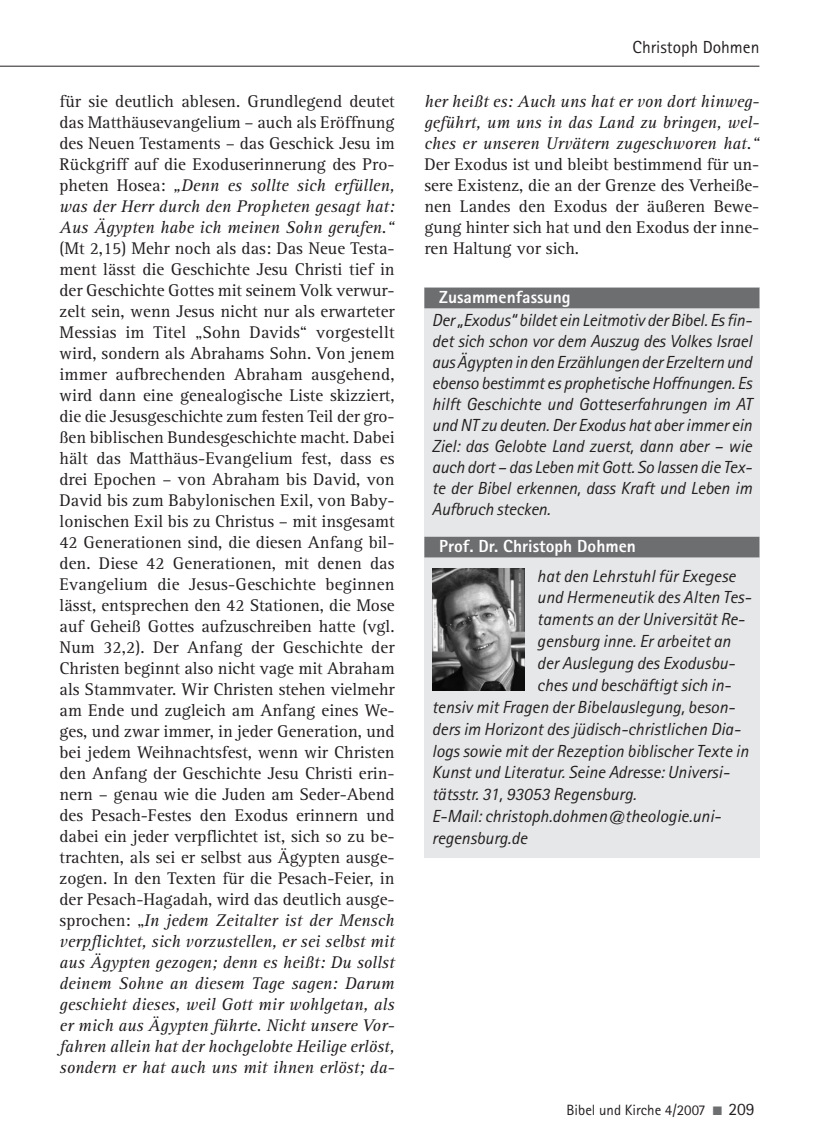
<style>
.page{position:relative;width:819px;height:1141px;background:#fff}
.page>*{position:absolute;margin:0;border:0;box-sizing:border-box;transform-origin:0 0}
.t1{font:17.5px/21px "Rotis Serif";color:#231f20;text-align:justify}
.t2{font:italic 17.5px/21px "Rotis Sans Serif";color:#231f20;text-align:justify}
.t3{font:italic 17.5px/21px "Rotis Serif";color:#231f20;text-align:justify}
.t4{font:800 17.5px "Rotis Sans Serif";color:#fff}
.t5{font:17.5px "Rotis Sans Serif";color:#231f20}
.t6{font:14.88px "Rotis Sans Serif";color:#231f20}
.s1{font-style:italic}
.s2{color:#6d6e70}
.s3{font-size:17.5px}
</style>
<div class="page">
<hr style="left:0;top:66px;width:759px;height:1px;background:#231f20">
<div style="left:424px;top:288px;width:335px;height:570px;background:#e6e7e8"></div>
<div style="left:424px;top:288px;width:335px;height:20px;background:#6d6e70"></div>
<div style="left:424px;top:537px;width:335px;height:20px;background:#6d6e70"></div>
<img style="left:432px;top:568px;width:92px;height:123px">
<p class="t1" style="left:60px;top:92px;width:336px">für sie deutlich ablesen. Grundlegend deutet das Matthäusevangelium – auch als Eröffnung des Neuen Testaments – das Geschick Jesu im Rückgriff auf die Exoduserinnerung des Pro&shy;pheten Hosea: <span class="s1">„Denn es sollte sich erfüllen, was der Herr durch den Propheten gesagt hat:<br>Aus Ägypten habe ich meinen Sohn gerufen.“</span></p>
<p class="t1" style="left:60px;top:239px;width:336px">(Mt 2,15) Mehr noch als das: Das Neue Testa&shy;ment lässt die Geschichte Jesu Christi tief in der Geschichte Gottes mit seinem Volk verwur&shy;zelt sein, wenn Jesus nicht nur als erwarteter Messias im Titel „Sohn Davids“ vorgestellt wird, sondern als Abrahams Sohn. Von jenem immer aufbrechenden Abraham ausgehend, wird dann eine genealogische Liste skizziert, die die Jesusgeschichte zum festen Teil der gro&shy;ßen biblischen Bundesgeschichte macht. Dabei hält das Matthäus-Evangelium fest, dass es drei Epochen – von Abraham bis David, von David bis zum Babylonischen Exil, von Baby&shy;lonischen Exil bis zu Christus – mit insgesamt 42 Generationen sind, die diesen Anfang bil&shy;den. Diese 42 Generationen, mit denen das Evangelium die Jesus-Geschichte beginnen lässt, entsprechen den 42 Stationen, die Mose auf Geheiß Gottes aufzuschreiben hatte (vgl.<br>Num 32,2). Der Anfang der Geschichte der Christen beginnt also nicht vage mit Abraham als Stammvater. Wir Christen stehen vielmehr am Ende und zugleich am Anfang eines We&shy;ges, und zwar immer, in jeder Generation, und bei jedem Weihnachtsfest, wenn wir Christen den Anfang der Geschichte Jesu Christi erin&shy;nern – genau wie die Juden am Seder-Abend des Pesach-Festes den Exodus erinnern und dabei ein jeder verpflichtet ist, sich so zu be&shy;trachten, als sei er selbst aus Ägypten ausge&shy;zogen. In den Texten für die Pesach-Feier, in der Pesach-Hagadah, wird das deutlich ausge&shy;sprochen: „<span class="s1">In jedem Zeitalter ist der Mensch verpflichtet, sich vorzustellen, er sei selbst mit aus Ägypten gezogen; denn es heißt: Du sollst deinem Sohne an diesem Tage sagen: Darum geschieht dieses, weil Gott mir wohlgetan, als er mich aus Ägypten führte. Nicht unsere Vor&shy;fahren allein hat der hochgelobte Heilige erlöst, sondern er hat auch uns mit ihnen erlöst; da-</span></p>
<p class="t5" style="left:632px;top:41px;width:128px">Christoph Dohmen</p>
<p class="t3" style="left:424px;top:92px;width:336px">her heißt es: Auch uns hat er von dort hinweg&shy;geführt, um uns in das Land zu bringen, wel&shy;ches er unseren Urvätern zugeschworen hat.“</p>
<p class="t1" style="left:424px;top:155px;width:336px">Der Exodus ist und bleibt bestimmend für un&shy;sere Existenz, die an der Grenze des Verheiße&shy;nen Landes den Exodus der äußeren Bewe&shy;gung hinter sich hat und den Exodus der inne&shy;ren Haltung vor sich.</p>
<p class="t4" style="left:439px;top:291px;width:133px">Zusammenfassung</p>
<p class="t2" style="left:432px;top:312px;width:322px">Der „Exodus“ bildet ein Leitmotiv der Bibel. Es fin&shy;det sich schon vor dem Auszug des Volkes Israel aus Ägypten in den Erzählungen der Erzeltern und ebenso bestimmt es prophetische Hoffnungen. Es hilft Geschichte und Gotteserfahrungen im AT und NT zu deuten. Der Exodus hat aber immer ein Ziel: das Gelobte Land zuerst, dann aber – wie auch dort – das Leben mit Gott. So lassen die Tex&shy;te der Bibel erkennen, dass Kraft und Leben im Aufbruch stecken.</p>
<p class="t4" style="left:439px;top:540px;width:198px">Prof. Dr. Christoph Dohmen</p>
<p class="t2" style="left:537px;top:567px;width:200px">hat den Lehrstuhl für Exegese</p>
<p class="t2" style="left:537px;top:589px;width:216px">und Hermeneutik des Alten Tes-</p>
<p class="t2" style="left:537px;top:611px;width:209px">taments an der Universität Re-</p>
<p class="t2" style="left:537px;top:633px;width:195px">gensburg inne. Er arbeitet an</p>
<p class="t2" style="left:537px;top:654px;width:200px">der Auslegung des Exodusbu-</p>
<p class="t2" style="left:537px;top:676px;width:196px">ches und beschäftigt sich in-</p>
<p class="t2" style="left:432px;top:698px;width:304px">tensiv mit Fragen der Bibelauslegung, beson-</p>
<p class="t2" style="left:432px;top:720px;width:310px">ders im Horizont des jüdisch-christlichen Dia-</p>
<p class="t2" style="left:432px;top:742px;width:318px">logs sowie mit der Rezeption biblischer Texte in</p>
<p class="t2" style="left:432px;top:764px;width:299px">Kunst und Literatur. Seine Adresse: Universi-</p>
<p class="t2" style="left:432px;top:786px;width:206px">tätsstr. 31, 93053 Regensburg.</p>
<p class="t2" style="left:432px;top:808px;width:291px">E-Mail: christoph.dohmen@theologie.uni-</p>
<p class="t2" style="left:432px;top:829px;width:97px">regensburg.de</p>
<p class="t6" style="left:566px;top:1104px;width:189px">Bibel und Kirche 4/2007 <span class="s2">■</span> <span class="s3">209</span></p>
</div>
